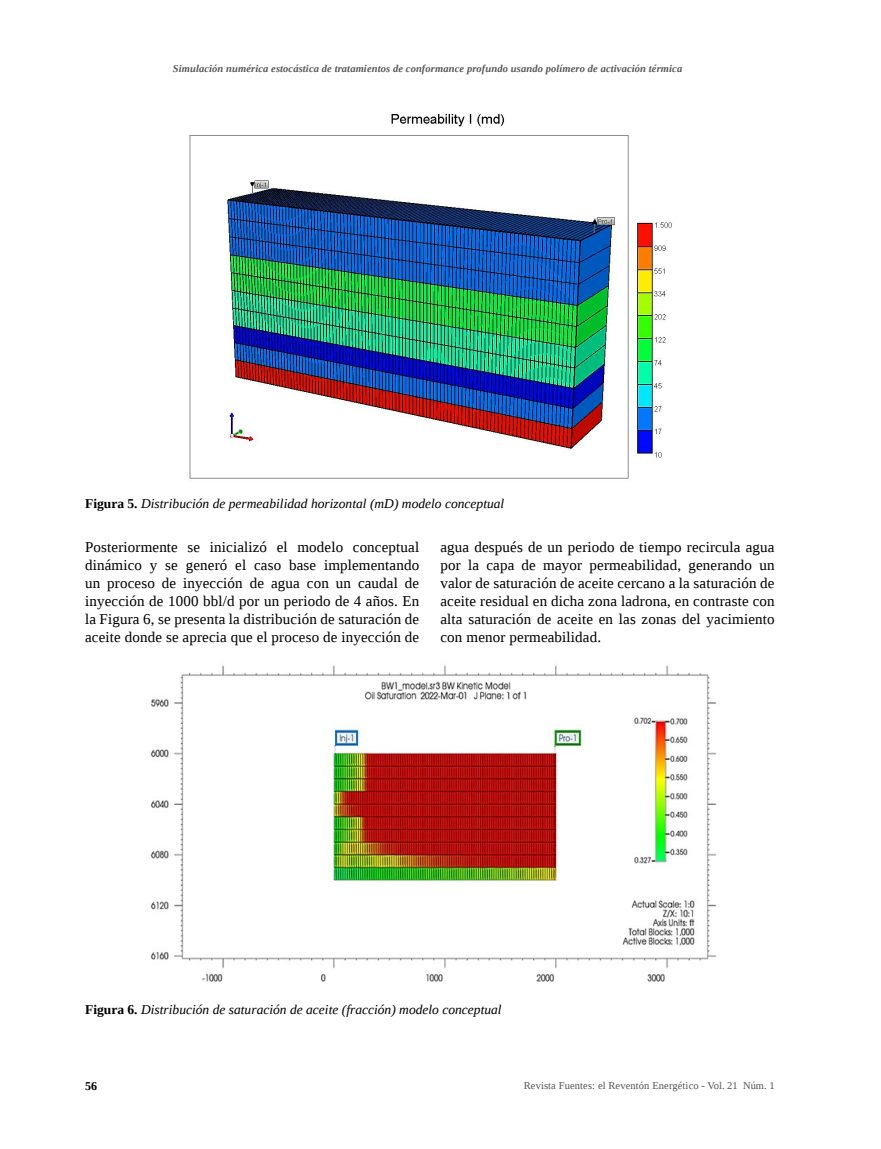
<style>
.page{position:relative;width:881px;height:1149px;background:#fff}
.page>*{position:absolute;margin:0;border:0;box-sizing:border-box;transform-origin:0 0}
.t1{font:15px/18px "Liberation Serif";letter-spacing:.01em;color:#000;text-align:justify}
.t2{font:italic 13.5px "Liberation Serif";color:#000}
.t3{font:700 12px "Liberation Serif";color:#000}
.t4{font:italic 700 10.5px "Liberation Serif";letter-spacing:.01em;color:#575756}
.t5{font:10.5px "Liberation Serif";letter-spacing:.01em;color:#575756}
.s1{font-weight:700;font-style:normal}
.s2{font-weight:700}
</style>
<div class="page">
<img style="left:188px;top:113px;width:484px;height:366px">
<img style="left:150px;top:665px;width:567px;height:317px">
<p class="t4" style="left:173px;top:62px;width:510px">Simulación numérica estocástica de tratamientos de conformance profundo usando polímero de activación térmica</p>
<p class="t2" style="left:85px;top:494px;width:420px"><span class="s1">Figura 5.</span> Distribución de permeabilidad horizontal (mD) modelo conceptual</p>
<p class="t1" style="left:85px;top:538px;width:335px">Posteriormente se inicializó el modelo conceptual dinámico y se generó el caso base implementando un proceso de inyección de agua con un caudal de inyección de 1000 bbl/d por un periodo de 4 años. En la Figura 6, se presenta la distribución de saturación de aceite donde se aprecia que el proceso de inyección de</p>
<p class="t1" style="left:440px;top:538px;width:335px">agua después de un periodo de tiempo recircula agua por la capa de mayor permeabilidad, generando un valor de saturación de aceite cercano a la saturación de aceite residual en dicha zona ladrona, en contraste con alta saturación de aceite en las zonas del yacimiento con menor permeabilidad.</p>
<p class="t2" style="left:85px;top:1000px;width:418px"><span class="s1">Figura 6.</span> Distribución de saturación de aceite (fracción) modelo conceptual</p>
<p class="t3" style="left:85px;top:1077px;width:14px">56</p>
<p class="t5" style="left:523px;top:1077px;width:252px">Revista Fuentes: el Reventón Energético <span class="s2">-</span> Vol. 21 Núm. 1</p>
</div>
